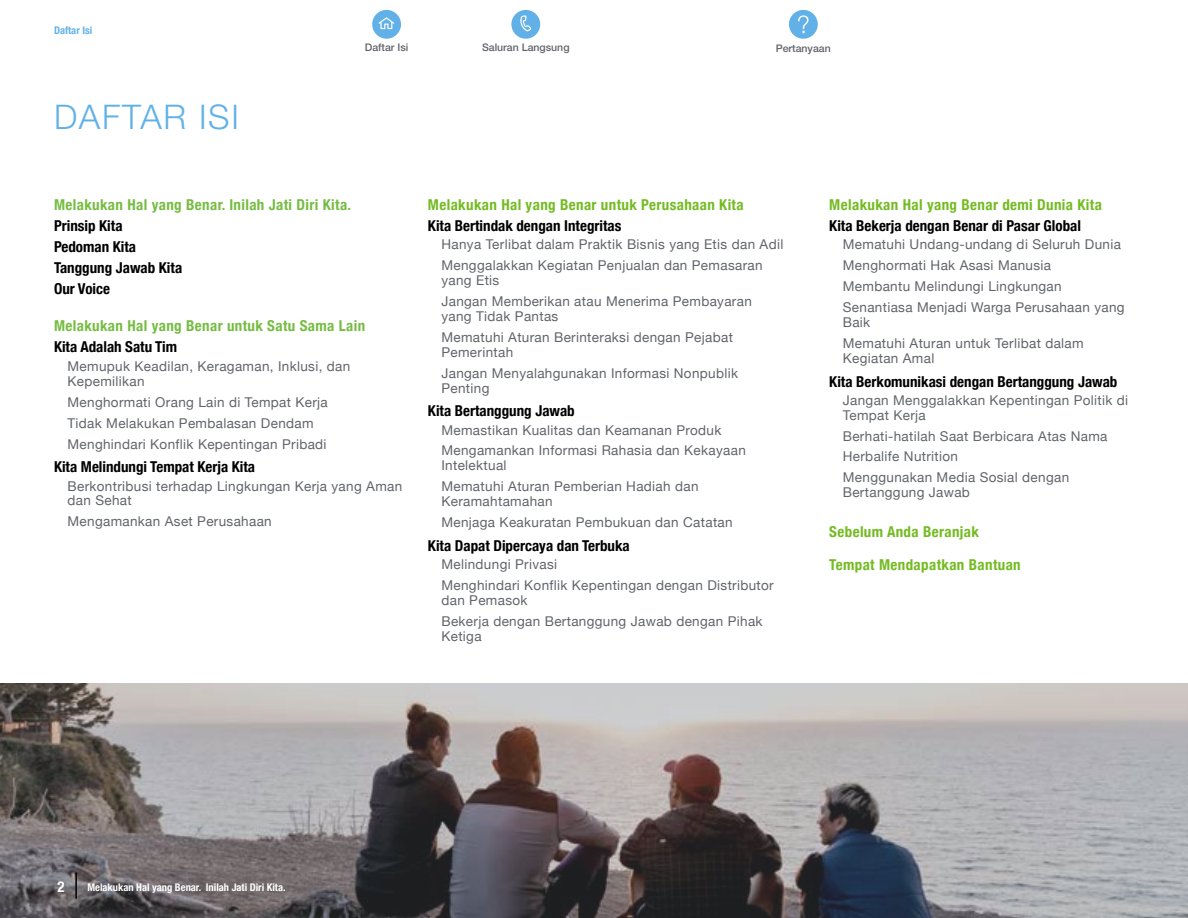
<style>
.page{position:relative;width:1188px;height:918px;background:#fff}
.page>*{position:absolute;margin:0;border:0;box-sizing:border-box;transform-origin:0 0}
.t1{font:300 34.05px "Helvetica Neue LT Std";letter-spacing:.05em;color:#61b1e8}
.t2{font:700 condensed 15px/21px "Helvetica Neue";color:#000}
.t3{font:700 condensed 15px "Helvetica Neue";letter-spacing:.025em;color:#74bb23}
.t4{font:700 condensed 15px "Helvetica Neue";letter-spacing:.025em;color:#76bc43}
.t5{font:700 condensed 15px "Helvetica Neue";color:#fff}
.t6{font:13.5px/21px "Helvetica Neue";letter-spacing:.025em;color:#61646a}
.t7{font:13.5px/15px "Helvetica Neue";letter-spacing:.025em;color:#62666a}
.t8{font:700 condensed 10.5px "Helvetica Neue";color:#fff}
.t9{font:500 10.5px "Helvetica Neue LT Std";color:#61646a}
.t10{font:700 condensed 10.5px "Helvetica Neue";color:#61b1e8}
</style>
<div class="page">
<svg style="left:372px;top:10px;width:29px;height:29px"></svg>
<svg style="left:511px;top:9px;width:30px;height:30px"></svg>
<svg style="left:789px;top:9px;width:29px;height:30px"></svg>
<img style="left:0;top:684px;width:1188px;height:234px">
<hr style="left:75px;top:873px;width:2px;height:26px;background:#000">
<p class="t10" style="left:54px;top:24px;width:40px">Daftar Isi</p>
<h1 class="t1" style="left:54px;top:96px;width:186px">DAFTAR ISI</h1>
<p class="t9" style="left:365px;top:41px;width:45px">Daftar Isi</p>
<p class="t9" style="left:482px;top:41px;width:89px">Saluran Langsung</p>
<p class="t9" style="left:776px;top:42px;width:57px">Pertanyaan</p>
<p class="t4" style="left:54px;top:195px;width:299px">Melakukan Hal yang Benar. Inilah Jati Diri Kita.</p>
<p class="t2" style="left:54px;top:215px;width:130px">Prinsip Kita<br>Pedoman Kita<br>Tanggung Jawab Kita<br>Our Voice</p>
<p class="t4" style="left:54px;top:317px;width:313px">Melakukan Hal yang Benar untuk Satu Sama Lain</p>
<p class="t2" style="left:54px;top:336px;width:125px">Kita Adalah Satu Tim</p>
<p class="t6" style="left:68px;top:359px;width:284px;line-height:15px">Memupuk Keadilan, Keragaman, Inklusi, dan<br>Kepemilikan</p>
<p class="t6" style="left:68px;top:392px;width:262px">Menghormati Orang Lain di Tempat Kerja<br>Tidak Melakukan Pembalasan Dendam<br>Menghindari Konflik Kepentingan Pribadi</p>
<p class="t2" style="left:54px;top:456px;width:203px">Kita Melindungi Tempat Kerja Kita</p>
<p class="t6" style="left:68px;top:479px;width:336px;line-height:14.7px">Berkontribusi terhadap Lingkungan Kerja yang Aman dan Sehat</p>
<p class="t6" style="left:68px;top:512px;width:206px">Mengamankan Aset Perusahaan</p>
<p class="t3" style="left:428px;top:195px;width:317px">Melakukan Hal yang Benar untuk Perusahaan Kita</p>
<p class="t2" style="left:428px;top:215px;width:195px">Kita Bertindak dengan Integritas</p>
<p class="t6" style="left:441px;top:235px;width:343px">Hanya Terlibat dalam Praktik Bisnis yang Etis dan Adil<br>Menggalakkan Kegiatan Penjualan dan Pemasaran</p>
<p class="t6" style="left:441px;top:271px;width:312px">yang Etis<br>Jangan Memberikan atau Menerima Pembayaran</p>
<p class="t6" style="left:441px;top:306px;width:293px">yang Tidak Pantas<br>Mematuhi Aturan Berinteraksi dengan Pejabat</p>
<p class="t6" style="left:441px;top:342px;width:298px">Pemerintah<br>Jangan Menyalahgunakan Informasi Nonpublik</p>
<p class="t6" style="left:441px;top:378px;width:50px">Penting</p>
<p class="t2" style="left:428px;top:400px;width:148px">Kita Bertanggung Jawab</p>
<p class="t6" style="left:441px;top:420px;width:306px">Memastikan Kualitas dan Keamanan Produk<br>Mengamankan Informasi Rahasia dan Kekayaan</p>
<p class="t6" style="left:441px;top:456px;width:259px">Intelektual<br>Mematuhi Aturan Pemberian Hadiah dan</p>
<p class="t6" style="left:441px;top:492px;width:293px">Keramahtamahan<br>Menjaga Keakuratan Pembukuan dan Catatan</p>
<p class="t2" style="left:428px;top:535px;width:203px">Kita Dapat Dipercaya dan Terbuka</p>
<p class="t6" style="left:441px;top:555px;width:334px">Melindungi Privasi<br>Menghindari Konflik Kepentingan dengan Distributor</p>
<p class="t6" style="left:441px;top:590px;width:323px">dan Pemasok<br>Bekerja dengan Bertanggung Jawab dengan Pihak</p>
<p class="t6" style="left:441px;top:626px;width:42px">Ketiga</p>
<p class="t3" style="left:829px;top:195px;width:274px">Melakukan Hal yang Benar demi Dunia Kita</p>
<p class="t2" style="left:829px;top:215px;width:253px">Kita Bekerja dengan Benar di Pasar Global</p>
<p class="t6" style="left:843px;top:235px;width:283px">Mematuhi Undang-undang di Seluruh Dunia Menghormati Hak Asasi Manusia<br>Membantu Melindungi Lingkungan Senantiasa Menjadi Warga Perusahaan yang</p>
<p class="t6" style="left:843px;top:313px;width:242px">Baik<br>Mematuhi Aturan untuk Terlibat dalam</p>
<p class="t6" style="left:843px;top:349px;width:93px">Kegiatan Amal</p>
<p class="t2" style="left:829px;top:371px;width:290px">Kita Berkomunikasi dengan Bertanggung Jawab</p>
<p class="t7" style="left:843px;top:394px;width:287px">Jangan Menggalakkan Kepentingan Politik di<br>Tempat Kerja</p>
<p class="t7" style="left:843px;top:427px;width:266px;line-height:20.1px">Berhati-hatilah Saat Berbicara Atas Nama<br>Herbalife Nutrition</p>
<p class="t6" style="left:843px;top:471px;width:228px;line-height:15px">Menggunakan Media Sosial dengan<br>Bertanggung Jawab</p>
<p class="t3" style="left:829px;top:523px;width:151px">Sebelum Anda Beranjak</p>
<p class="t3" style="left:829px;top:556px;width:193px">Tempat Mendapatkan Bantuan</p>
<p class="t5" style="left:58px;top:878px;width:9px">2</p>
<p class="t8" style="left:87px;top:881px;width:200px">Melakukan Hal yang Benar. Inilah Jati Diri Kita.</p>
</div>
